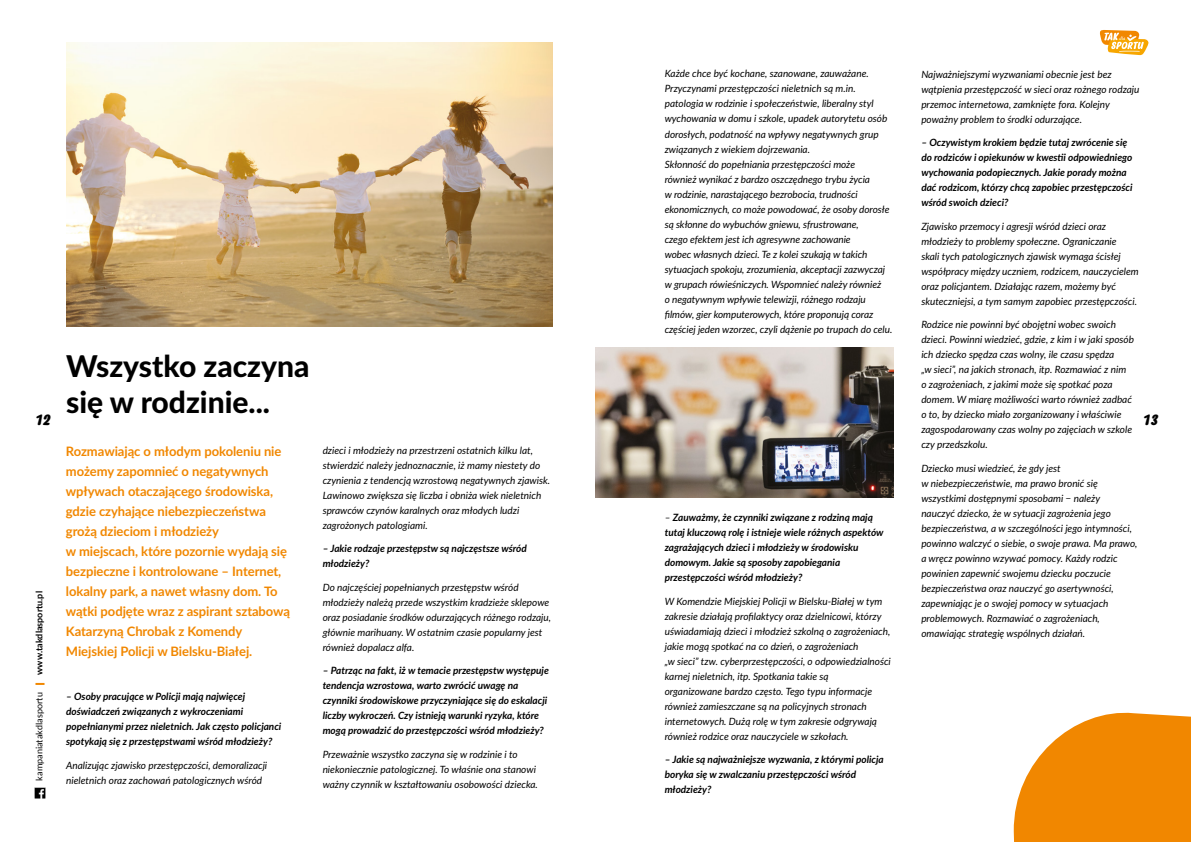
<style>
.page{position:relative;width:1191px;height:842px;background:#fff}
.page>*{position:absolute;margin:0;border:0;box-sizing:border-box;transform-origin:0 0}
.t1{font:800 30px/36px "Lato";color:#000}
.t2{font:italic 700 15px "Myfrida";color:#000}
.t3{font:700 13px/20px "Lato";letter-spacing:-.005em;color:#f18700}
.t4{font:italic 10px/15px "Lato";color:#000}
.t5{font:italic 700 10px/15px "Lato";color:#000}
.t6{font:9px "Lato";color:#000}
.t7{font:700 9px "Lato";color:#000}
.s1{font-weight:400}
</style>
<div class="page">
<img style="left:66px;top:43px;width:487px;height:283px">
<svg style="left:1013px;top:712px;width:178px;height:130px;background:#f29724"></svg>
<img style="left:596px;top:348px;width:297px;height:149px">
<svg style="left:1099px;top:30px;width:49px;height:25px"></svg>
<svg style="left:34px;top:787px;width:12px;height:12px"></svg>
<svg style="left:35px;top:683px;width:10px;height:2px"></svg>
<p class="t4" style="left:664px;top:66px;width:229px">Każde chce być kochane, szanowane, zauważane.<br>Przyczynami przestępczości nieletnich są m.in. patologia w rodzinie i społeczeństwie, liberalny styl wychowania w domu i szkole, upadek autorytetu osób dorosłych, podatność na wpływy negatywnych grup związanych z wiekiem dojrzewania.<br>Skłonność do popełniania przestępczości może<br>również wynikać z bardzo oszczędnego trybu życia<br>w rodzinie, narastającego bezrobocia, trudności ekonomicznych, co może powodować, że osoby dorosłe są skłonne do wybuchów gniewu, sfrustrowane,<br>czego efektem jest ich agresywne zachowanie<br>wobec własnych dzieci. Te z kolei szukają w takich sytuacjach spokoju, zrozumienia, akceptacji zazwyczaj w grupach rówieśniczych. Wspomnieć należy również<br>o negatywnym wpływie telewizji, różnego rodzaju filmów, gier komputerowych, które proponują coraz częściej jeden wzorzec, czyli dążenie po trupach do celu.</p>
<p class="t4" style="left:921px;top:66px;width:220px">Najważniejszymi wyzwaniami obecnie jest bez wątpienia przestępczość w sieci oraz rożnego rodzaju przemoc internetowa, zamknięte fora. Kolejny poważny problem to środki odurzające.</p>
<p class="t5" style="left:921px;top:134px;width:213px">– Oczywistym krokiem będzie tutaj zwrócenie się do rodziców i opiekunów w kwestii odpowiedniego wychowania podopiecznych. Jakie porady można dać rodzicom, którzy chcą zapobiec przestępczości wśród swoich dzieci?</p>
<p class="t4" style="left:921px;top:218px;width:219px">Zjawisko przemocy i agresji wśród dzieci oraz młodzieży to problemy społeczne. Ograniczanie<br>skali tych patologicznych zjawisk wymaga ścisłej współpracy między uczniem, rodzicem, nauczycielem oraz policjantem. Działając razem, możemy być skuteczniejsi, a tym samym zapobiec przestępczości.</p>
<p class="t4" style="left:921px;top:316px;width:214px">Rodzice nie powinni być obojętni wobec swoich dzieci. Powinni wiedzieć, gdzie, z kim i w jaki sposób ich dziecko spędza czas wolny, ile czasu spędza<br>„w sieci”, na jakich stronach, itp. Rozmawiać z nim<br>o zagrożeniach, z jakimi może się spotkać poza domem. W miarę możliwości warto również zadbać o to, by dziecko miało zorganizowany i właściwie zagospodarowany czas wolny po zajęciach w szkole czy przedszkolu.</p>
<p class="t4" style="left:921px;top:460px;width:218px">Dziecko musi wiedzieć, że gdy jest<br>w niebezpieczeństwie, ma prawo bronić się wszystkimi dostępnymi sposobami − należy<br>nauczyć dziecko, że w sytuacji zagrożenia jego bezpieczeństwa, a w szczególności jego intymności, powinno walczyć o siebie, o swoje prawa. Ma prawo, a wręcz powinno wzywać pomocy. Każdy rodzic powinien zapewnić swojemu dziecku poczucie bezpieczeństwa oraz nauczyć go asertywności, zapewniając je o swojej pomocy w sytuacjach problemowych. Rozmawiać o zagrożeniach, omawiając strategię wspólnych działań.</p>
<h1 class="t1" style="left:66px;top:347px;width:245px">Wszystko zaczyna się w rodzinie...</h1>
<h2 class="t2" style="left:34px;top:411px;width:17px">12</h2>
<h2 class="t2" style="left:1141px;top:411px;width:17px">13</h2>
<p class="t3" style="left:66px;top:440px;width:226px">Rozmawiając o młodym pokoleniu nie możemy zapomnieć o negatywnych wpływach otaczającego środowiska, gdzie czyhające niebezpieczeństwa grożą dzieciom i młodzieży<br>w miejscach, które pozornie wydają się bezpieczne i kontrolowane – I nternet, lokalny park, a nawet własny dom. To wątki podjęte wraz z aspirant sztabową Katarzyną Chrobak z Komendy Miejskiej Policji w Bielsku-Białej.</p>
<p class="t4" style="left:323px;top:442px;width:229px">dzieci i młodzieży na przestrzeni ostatnich kilku lat, stwierdzić należy jednoznacznie, iż mamy niestety do czynienia z tendencją wzrostową negatywnych zjawisk.<br>Lawinowo zwiększa się liczba i obniża wiek nieletnich sprawców czynów karalnych oraz młodych ludzi zagrożonych patologiami.</p>
<p class="t5" style="left:323px;top:540px;width:206px">– Jakie rodzaje przestępstw są najczęstsze wśród młodzieży?</p>
<p class="t4" style="left:323px;top:579px;width:230px">Do najczęściej popełnianych przestępstw wśród młodzieży należą przede wszystkim kradzieże sklepowe oraz posiadanie środków odurzających różnego rodzaju, głównie marihuany. W ostatnim czasie popularny jest również dopalacz alfa.</p>
<p class="t5" style="left:323px;top:662px;width:228px">– Patrząc na fakt, iż w temacie przestępstw występuje tendencja wzrostowa, warto zwrócić uwagę na czynniki środowiskowe przyczyniające się do eskalacji liczby wykroczeń. Czy istnieją warunki ryzyka, które mogą prowadzić do przestępczości wśród młodzieży?</p>
<p class="t4" style="left:323px;top:746px;width:217px">Przeważnie wszystko zaczyna się w rodzinie i to niekoniecznie patologicznej. To właśnie ona stanowi ważny czynnik w kształtowaniu osobowości dziecka.</p>
<p class="t5" style="left:664px;top:509px;width:220px"><span class="s1">–</span> Zauważmy, że czynniki związane z rodziną mają tutaj kluczową rolę i istnieje wiele różnych aspektów zagrażających dzieci i młodzieży w środowisku domowym. Jakie są sposoby zapobiegania przestępczości wśród młodzieży?</p>
<p class="t4" style="left:664px;top:593px;width:228px">W Komendzie Miejskiej Policji w Bielsku-Białej w tym zakresie działają profilaktycy oraz dzielnicowi, którzy uświadamiają dzieci i młodzież szkolną o zagrożeniach, jakie mogą spotkać na co dzień, o zagrożeniach<br>„w sieci” tzw. cyberprzestępczości, o odpowiedzialności karnej nieletnich, itp. Spotkania takie są<br>organizowane bardzo często. Tego typu informacje również zamieszczane są na policyjnych stronach internetowych. Dużą rolę w tym zakresie odgrywają również rodzice oraz nauczyciele w szkołach.</p>
<p class="t5" style="left:664px;top:751px;width:220px">– Jakie są najważniejsze wyzwania, z którymi policja boryka się w zwalczaniu przestępczości wśród młodzieży?</p>
<p class="t7" style="left:33px;top:675px;width:85px;rotate:-90deg">www.takdlasportu.pl</p>
<p class="t5" style="left:66px;top:689px;width:217px">– Osoby pracujące w Policji mają najwięcej doświadczeń związanych z wykroczeniami popełnianymi przez nieletnich. Jak często policjanci spotykają się z przestępstwami wśród młodzieży?</p>
<p class="t4" style="left:66px;top:757px;width:203px">Analizując zjawisko przestępczości, demoralizacji nieletnich oraz zachowań patologicznych wśród</p>
<p class="t6" style="left:34px;top:781px;width:90px;rotate:-90deg">kampaniatakdlasportu</p>
</div>
